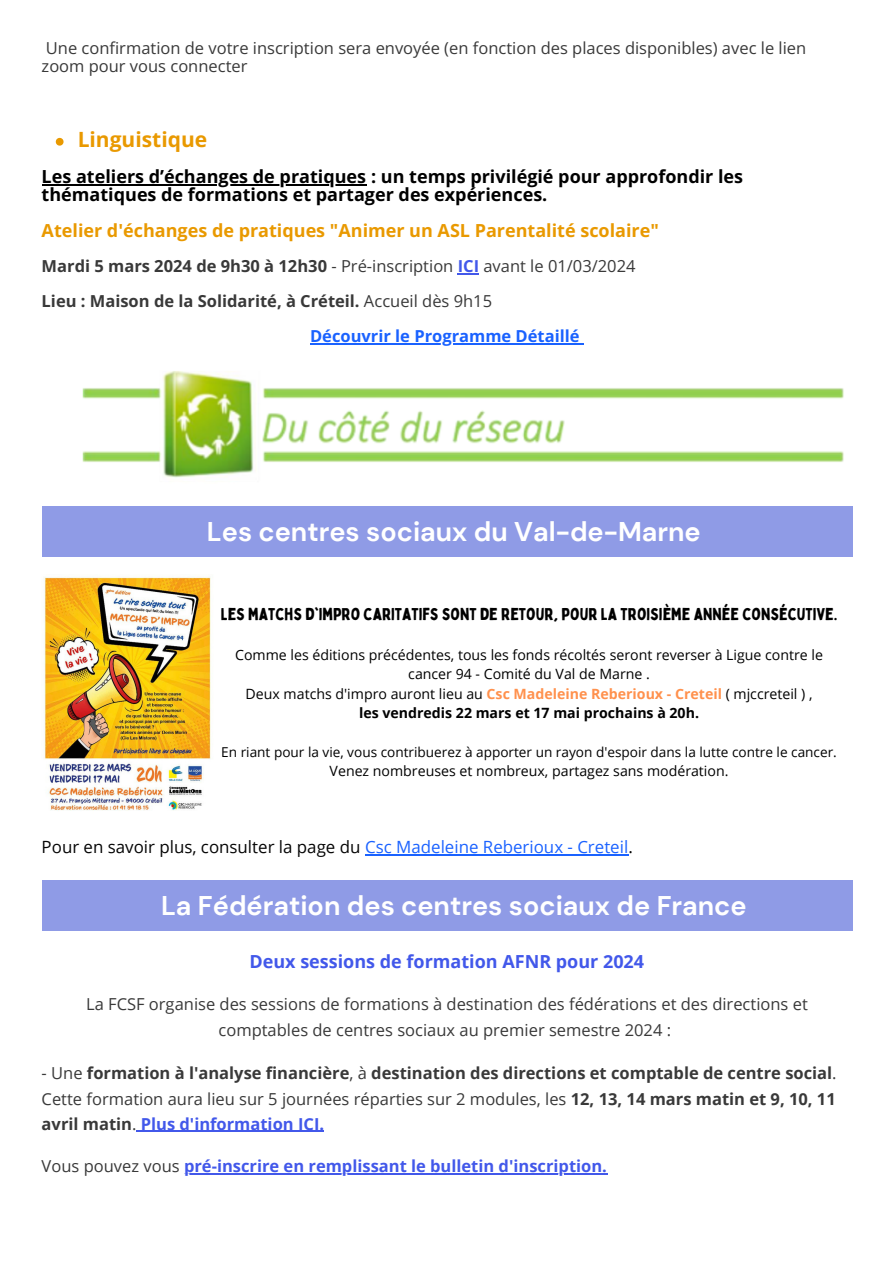
<style>
.page{position:relative;width:894px;height:1263px;background:#fff}
.page>*{position:absolute;margin:0;border:0;box-sizing:border-box;transform-origin:0 0}
.t1{font:700 27px "DM Sans";color:#fff}
.t2{font:700 21px "Open Sans";color:#e99900}
.t3{font:700 18px/18px "Open Sans";color:#000}
.t4{font:700 18px "Open Sans";color:#e99900}
.t5{font:700 18px "Open Sans";color:#4258ea}
.t6{font:16.95px "Open Sans";color:#050505}
.t7{font:16.8px "Bobby Jones";color:#000}
.t8{font:16.5px/18px "Open Sans";color:#393939}
.t9{font:700 16.5px/25.3px "Open Sans";color:#393939;text-align:justify}
.t10{font:700 16.5px "Open Sans";color:#4258ea}
.t11{font:700 16.5px "Open Sans";color:#1a62ff}
.t12{font:14.1px/19.5px "Open Sans";color:#000;text-align:center}
.t13{font:700 14.1px "Open Sans";color:#000}
.t14{font:13.65px "Open Sans";color:#000}
.s1{font-weight:700}
.s2{font-weight:700;color:#4258ea}
.s3{font-weight:400}
.s4{font-weight:700;color:#ff914d}
.s5{color:#1a62ff}
.s6{color:#000}
.s7{color:#4258ea}
.s8{font-weight:400;color:#393939}
</style>
<div class="page">
<hr style="left:42px;top:185px;width:324px;height:1px;background:#000">
<hr style="left:457px;top:273px;width:22px;height:2px;background:#4258ea">
<hr style="left:310px;top:343px;width:273px;height:1px;background:#1a62ff">
<hr style="left:365px;top:854px;width:263px;height:1px;background:#1a62ff">
<hr style="left:136px;top:1131px;width:188px;height:1px;background:#4258ea">
<hr style="left:184px;top:1173px;width:422px;height:2px;background:#4258ea">
<svg style="left:56px;top:138px;width:7px;height:8px"></svg>
<img style="left:82px;top:371px;width:762px;height:107px">
<div style="left:42px;top:506px;width:810px;height:51px;background:#8f9be6"></div>
<img style="left:44px;top:576px;width:167px;height:235px">
<div style="left:42px;top:880px;width:810px;height:50px;background:#8f9be6"></div>
<p class="t8" style="left:42px;top:39px;width:765px">Une confirmation de votre inscription sera envoyée (en fonction des places disponibles) avec le lien zoom pour vous connecter</p>
<p class="t2" style="left:78px;top:125px;width:131px">Linguistique</p>
<p class="t3" style="left:42px;top:167px;width:702px">Les ateliers d’échanges de pratiques : un temps privilégié pour approfondir les thématiques de formations et partager des expériences.</p>
<p class="t4" style="left:42px;top:218px;width:618px">Atelier d'échanges de pratiques "Animer un ASL Parentalité scolaire"</p>
<p class="t8" style="left:42px;top:257px;width:595px"><span class="s1">Mardi 5 mars 2024 de 9h30 à 12h30</span> - Pré-inscription <span class="s2">ICI</span> avant le 01/03/2024</p>
<p class="t9" style="left:42px;top:288px;width:452px">Lieu : Maison de la Solidarité, à Créteil. <span class="s3">Accueil dès 9h15</span></p>
<p class="t11" style="left:310px;top:324px;width:271px">Découvrir le Programme Détaillé</p>
<p class="t1" style="left:207px;top:514px;width:495px">Les centres sociaux du Val-de-Marne</p>
<p class="t7" style="left:221px;top:604px;width:618px">LES MATCHS D'IMPRO CARITATIFS SONT DE RETOUR, POUR LA TROISIÈME ANNÉE CONSÉCUTIVE.</p>
<p class="t12" style="left:235px;top:645px;width:589px">Comme les éditions précédentes, tous les fonds récoltés seront reverser à Ligue contre le cancer 94 - Comité du Val de Marne .</p>
<p class="t12" style="left:245px;top:684px;width:568px">Deux matchs d'impro auront lieu au <span class="s4">Csc Madeleine Reberioux - Creteil</span> ( mjccreteil ) ,</p>
<p class="t13" style="left:359px;top:703px;width:341px">les vendredis 22 mars et 17 mai prochains à 20h.</p>
<p class="t14" style="left:221px;top:743px;width:617px">En riant pour la vie, vous contribuerez à apporter un rayon d'espoir dans la lutte contre le cancer.</p>
<p class="t12" style="left:329px;top:761px;width:400px">Venez nombreuses et nombreux, partagez sans modération.</p>
<p class="t6" style="left:42px;top:835px;width:592px">Pour en savoir plus, consulter la page du <span class="s5">Csc Madeleine Reberioux - Creteil</span><span class="s6">.</span></p>
<p class="t1" style="left:161px;top:888px;width:587px">La Fédération des centres sociaux de France</p>
<h3 class="t5" style="left:249px;top:948px;width:396px">Deux sessions de formation AFNR pour 2024</h3>
<p class="t8" style="left:86px;top:991px;width:723px;line-height:25.8px;text-align:center">La FCSF organise des sessions de formations à destination des fédérations et des directions et comptables de centres sociaux au premier semestre 2024 :</p>
<p class="t9" style="left:42px;top:1060px;width:796px"><span class="s3">- Une</span> formation à l'analyse financière<span class="s3">, à</span> destination des directions et comptable de centre social<span class="s3">.<br>Cette formation aura lieu sur 5 journées réparties sur 2 modules, les</span> 12, 13, 14 mars matin et 9, 10, 11 avril matin<span class="s3">.</span> <span class="s7">Plus d'information ICI.</span></p>
<p class="t10" style="left:42px;top:1155px;width:566px"><span class="s8">Vous pouvez vous</span> pré-inscrire en remplissant le bulletin d'inscription.</p>
</div>
